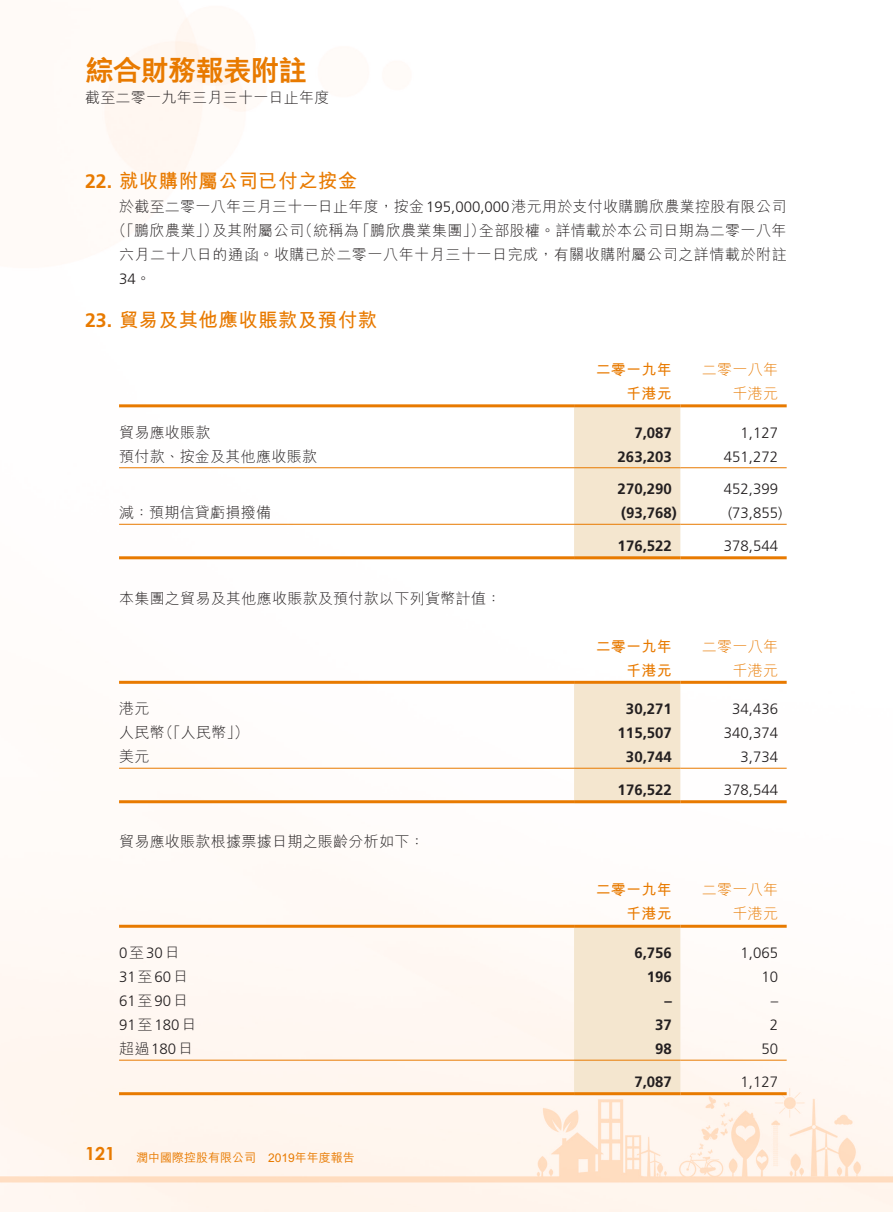
<style>
.page{position:relative;width:893px;height:1212px;background:#fff}
.page>*{position:absolute;margin:0;border:0;box-sizing:border-box;transform-origin:0 0}
.t1{font:800 28.5px "M Hei HK";letter-spacing:-.03em;color:#e87a00}
.t2{font:700 19.5px "M Hei HK";letter-spacing:.02em;color:#e87a00}
.t3{font:700 18px "Century Gothic";color:#e87a00}
.t4{font:300 15px/24px "M Hei HK";letter-spacing:.02em;color:#231f20;text-align:right}
.t5{font:300 15px "Frutiger LT Std";color:#231f20}
.t6{font:700 15px "Frutiger LT Std";color:#231f20}
.t7{font:300 15px/24px "M Hei HK";letter-spacing:.04em;color:#231f20}
.t8{font:300 15px "M Hei HK";letter-spacing:.02em;color:#e87a00}
.t9{font:700 15px "M Hei HK";letter-spacing:.02em;color:#e87a00}
.t10{font:500 12px "M Hei HK";color:#e87a00}
.s1{font-family:"Frutiger LT Std"}
.s2{font-family:"M Hei HK"}
</style>
<div class="page">
<img style="left:0;top:18px;width:893px;height:1194px">
<div style="left:574px;top:407px;width:106px;height:149px;background:#f4e6cf"></div>
<hr style="left:119px;top:404px;width:455px;height:3px;background:#e87a00">
<hr style="left:574px;top:404px;width:106px;height:3px;background:#e87a00">
<hr style="left:680px;top:404px;width:107px;height:3px;background:#e87a00">
<hr style="left:119px;top:467px;width:455px;height:1px;background:#e87a00">
<hr style="left:574px;top:467px;width:106px;height:1px;background:#e87a00">
<hr style="left:680px;top:467px;width:107px;height:1px;background:#e87a00">
<hr style="left:119px;top:524px;width:455px;height:1px;background:#e87a00">
<hr style="left:574px;top:524px;width:106px;height:1px;background:#e87a00">
<hr style="left:680px;top:524px;width:107px;height:1px;background:#e87a00">
<hr style="left:119px;top:556px;width:455px;height:3px;background:#e87a00">
<hr style="left:574px;top:556px;width:106px;height:3px;background:#e87a00">
<hr style="left:680px;top:556px;width:107px;height:3px;background:#e87a00">
<div style="left:574px;top:684px;width:106px;height:116px;background:#f4e6cf"></div>
<hr style="left:119px;top:681px;width:455px;height:3px;background:#e87a00">
<hr style="left:574px;top:681px;width:106px;height:3px;background:#e87a00">
<hr style="left:680px;top:681px;width:107px;height:3px;background:#e87a00">
<hr style="left:119px;top:768px;width:455px;height:1px;background:#e87a00">
<hr style="left:574px;top:768px;width:106px;height:1px;background:#e87a00">
<hr style="left:680px;top:768px;width:107px;height:1px;background:#e87a00">
<hr style="left:119px;top:800px;width:455px;height:3px;background:#e87a00">
<hr style="left:574px;top:800px;width:106px;height:3px;background:#e87a00">
<hr style="left:680px;top:800px;width:107px;height:3px;background:#e87a00">
<div style="left:574px;top:928px;width:106px;height:164px;background:#f4e6cf"></div>
<hr style="left:119px;top:925px;width:455px;height:3px;background:#e87a00">
<hr style="left:574px;top:925px;width:106px;height:3px;background:#e87a00">
<hr style="left:680px;top:925px;width:107px;height:3px;background:#e87a00">
<hr style="left:119px;top:1060px;width:455px;height:1px;background:#e87a00">
<hr style="left:574px;top:1060px;width:106px;height:1px;background:#e87a00">
<hr style="left:680px;top:1060px;width:107px;height:1px;background:#e87a00">
<hr style="left:119px;top:1092px;width:455px;height:3px;background:#e87a00">
<hr style="left:574px;top:1092px;width:106px;height:3px;background:#e87a00">
<hr style="left:680px;top:1092px;width:107px;height:3px;background:#e87a00">
<h1 class="t1" style="left:85px;top:56px;width:224px">綜合財務報表附註</h1>
<p class="t4" style="left:85px;top:85px;width:246px">截至二零一九年三月三十一日止年度</p>
<h2 class="t2" style="left:85px;top:166px;width:274px"><span class="s1">22.</span> 就收購附屬公司已付之按金</h2>
<p class="t4" style="left:119px;top:194px;width:669px">於截至二零一八年三月三十一日止年度，按金<span class="s1">195,000,000</span>港元用於支付收購鵬欣農業控股有限公司全部股權。詳情載於本公司日期為二零一八年</p>
<p class="t7" style="left:119px;top:218px;width:669px;text-indent:-8px">（「鵬欣農業」）<br>六月二十八日的通函。收購已於二零一八年十月三十一日完成，有關收購附屬公司之詳情載於附註</p>
<p class="t5" style="left:119px;top:270px;width:33px">34<span class="s2">。</span></p>
<h2 class="t2" style="left:85px;top:306px;width:294px"><span class="s1">23.</span> 貿易及其他應收賬款及預付款</h2>
<p class="t8" style="left:702px;top:362px;width:78px">二零一八年</p>
<p class="t4" style="left:298px;top:218px;width:63px">（統稱為</p>
<p class="t4" style="left:355px;top:218px;width:131px">「鵬欣農業集團」）</p>
<p class="t4" style="left:212px;top:218px;width:94px">及其附屬公司</p>
<p class="t9" style="left:596px;top:359px;width:78px">二零一九年</p>
<p class="t4" style="left:119px;top:420px;width:93px">貿易應收賬款</p>
<p class="t4" style="left:119px;top:444px;width:200px">預付款、按金及其他應收賬款</p>
<p class="t4" style="left:119px;top:501px;width:154px">減：預期信貸虧損撥備</p>
<p class="t4" style="left:119px;top:586px;width:383px">本集團之貿易及其他應收賬款及預付款以下列貨幣計值：</p>
<p class="t4" style="left:119px;top:697px;width:32px">港元</p>
<p class="t4" style="left:158px;top:721px;width:92px">（「人民幣 (「</p>
<p class="t4" style="left:119px;top:721px;width:47px">人民幣</p>
<p class="t4" style="left:119px;top:745px;width:32px">美元</p>
<p class="t4" style="left:119px;top:830px;width:307px">貿易應收賬款根據票據日期之賬齡分析如下：</p>
<p class="t5" style="left:119px;top:945px;width:62px">0<span class="s2">至</span>30<span class="s2">日</span></p>
<p class="t5" style="left:119px;top:969px;width:70px">31<span class="s2">至</span>60<span class="s2">日</span></p>
<p class="t5" style="left:119px;top:993px;width:70px">61<span class="s2">至</span>90<span class="s2">日</span></p>
<p class="t5" style="left:119px;top:1017px;width:79px">91<span class="s2">至</span>180<span class="s2">日</span></p>
<p class="t4" style="left:119px;top:1036px;width:76px">超過<span class="s1">180</span>日</p>
<p class="t3" style="left:85px;top:1140px;width:32px">121</p>
<p class="t10" style="left:136px;top:1148px;width:121px">潤中國際控股有限公司</p>
<p class="t10" style="left:268px;top:1148px;width:88px">2019年年度報告</p>
<p class="t9" style="left:626px;top:383px;width:47px">千港元</p>
<p class="t8" style="left:733px;top:386px;width:47px">千港元</p>
<p class="t6" style="left:634px;top:424px;width:39px">7,087</p>
<p class="t5" style="left:741px;top:424px;width:39px">1,127</p>
<p class="t6" style="left:618px;top:448px;width:56px">263,203</p>
<p class="t5" style="left:724px;top:448px;width:56px">451,272</p>
<p class="t6" style="left:618px;top:480px;width:56px">270,290</p>
<p class="t5" style="left:724px;top:481px;width:56px">452,399</p>
<p class="t6" style="left:621px;top:504px;width:57px">)93,768(</p>
<p class="t5" style="left:728px;top:505px;width:56px">)73,855(</p>
<p class="t6" style="left:618px;top:537px;width:56px">176,522</p>
<p class="t5" style="left:724px;top:537px;width:56px">378,544</p>
<p class="t9" style="left:596px;top:635px;width:78px">二零一九年</p>
<p class="t8" style="left:702px;top:638px;width:78px">二零一八年</p>
<p class="t9" style="left:626px;top:659px;width:47px">千港元</p>
<p class="t8" style="left:733px;top:662px;width:47px">千港元</p>
<p class="t6" style="left:626px;top:700px;width:47px">30,271</p>
<p class="t5" style="left:732px;top:701px;width:47px">34,436</p>
<p class="t6" style="left:618px;top:724px;width:56px">115,507</p>
<p class="t5" style="left:724px;top:725px;width:56px">340,374</p>
<p class="t6" style="left:626px;top:748px;width:47px">30,744</p>
<p class="t5" style="left:741px;top:749px;width:39px">3,734</p>
<p class="t6" style="left:618px;top:781px;width:56px">176,522</p>
<p class="t5" style="left:724px;top:781px;width:56px">378,544</p>
<p class="t9" style="left:596px;top:879px;width:78px">二零一九年</p>
<p class="t8" style="left:702px;top:882px;width:78px">二零一八年</p>
<p class="t9" style="left:626px;top:903px;width:47px">千港元</p>
<p class="t8" style="left:733px;top:906px;width:47px">千港元</p>
<p class="t6" style="left:634px;top:944px;width:39px">6,756</p>
<p class="t5" style="left:741px;top:945px;width:39px">1,065</p>
<p class="t6" style="left:647px;top:968px;width:27px">196</p>
<p class="t5" style="left:761px;top:969px;width:18px">10</p>
<p class="t6" style="left:664px;top:992px;width:9px">–</p>
<p class="t5" style="left:771px;top:993px;width:9px">–</p>
<p class="t6" style="left:655px;top:1016px;width:18px">37</p>
<p class="t5" style="left:770px;top:1017px;width:10px">2</p>
<p class="t6" style="left:655px;top:1040px;width:18px">98</p>
<p class="t5" style="left:761px;top:1041px;width:18px">50</p>
<p class="t6" style="left:634px;top:1073px;width:39px">7,087</p>
<p class="t5" style="left:741px;top:1073px;width:39px">1,127</p>
</div>
